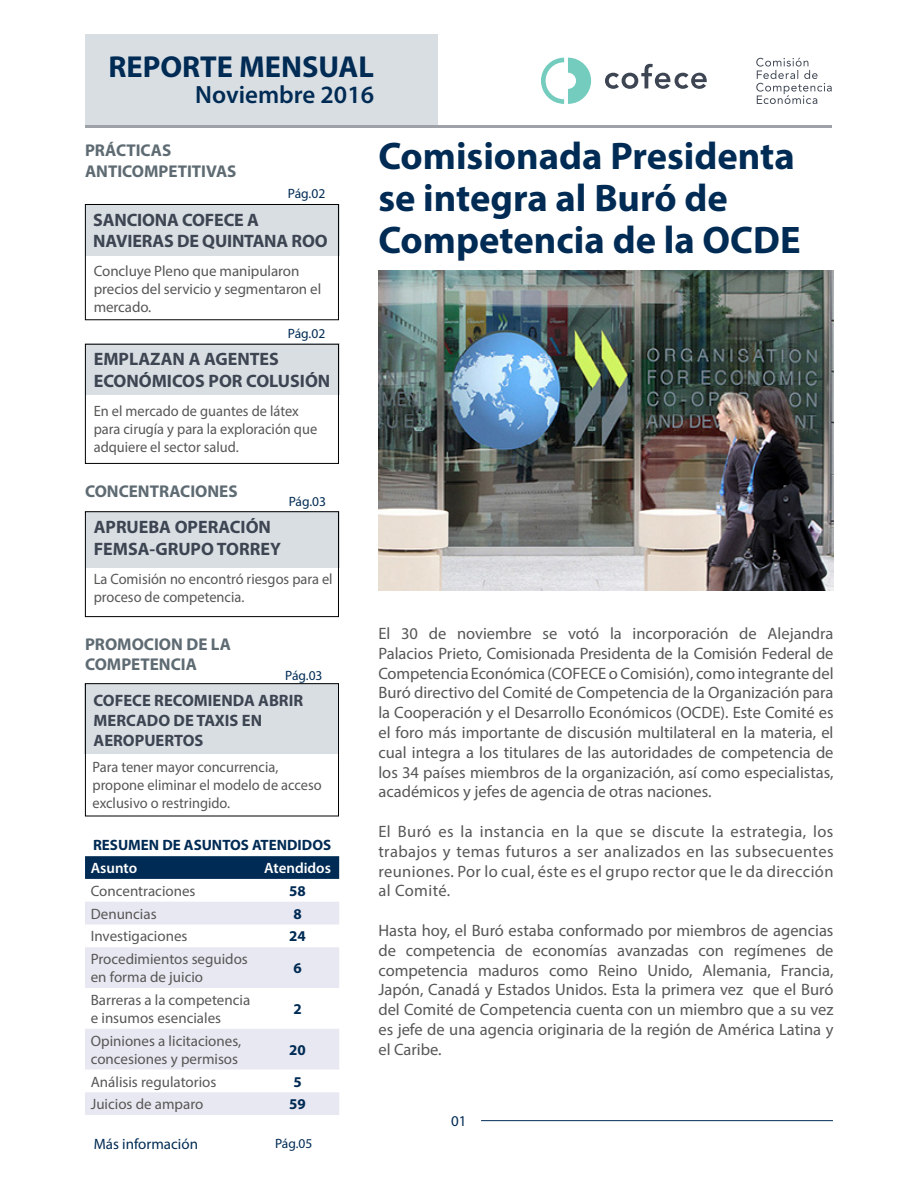
<style>
.page{position:relative;width:918px;height:1188px;background:#fff}
.page>*{position:absolute;margin:0;border:0;box-sizing:border-box;transform-origin:0 0}
.Título_de_Nota_Princ{font:700 38.55px/42px "Myriad Pro";color:#002b54}
.t1{font:700 30.45px "Myriad Pro";color:#002b54}
.t2{font:600 25.05px "Myriad Pro";color:#002b54}
.t3{font:700 18px "Myriad Pro";color:#3d4552}
.t4{font:700 17.1px "Myriad Pro";color:#5e6b73}
.Cuerpo_de_texto{font:16.5px/19.8px "Myriad Pro";color:#575756;text-align:justify}
.t5{font:700 16.5px/19.8px "Myriad Pro";color:#3d4552}
.Texto_Sumarios{font:15px/18px "Myriad Pro";color:#575756}
.Texto_Sumarios-2{font:15px/18px "Myriad Pro";color:#575756;scale:.96 1}
.t6{font:700 15px "Myriad Pro";color:#002b54}
.t7{font:15px "Myriad Pro";color:#002b54}
.t8{font:600 15px "Myriad Pro";color:#fff}
.t9{font:13.5px "Myriad Pro";color:#002b54}
</style>
<div class="page">
<hr style="left:481px;top:1120px;width:352px;height:1px;background:#002b54">
<div style="left:85px;top:344px;width:254px;height:51px;background:#d9dee3"></div>
<div style="left:85px;top:511px;width:254px;height:56px;background:#d9dee3"></div>
<div style="left:85px;top:683px;width:254px;height:70px;background:#d9dee3"></div>
<div style="left:85px;top:204px;width:254px;height:52px;background:#d9dee3"></div>
<svg style="left:85px;top:856px;width:254px;height:23px"></svg>
<svg style="left:85px;top:902px;width:254px;height:213px;fill:#e8e8f2"></svg>
<div style="left:85px;top:34px;width:353px;height:94px;background:#d9dee3"></div>
<svg style="left:541px;top:58px;width:50px;height:46px"></svg>
<svg style="left:605px;top:64px;width:102px;height:25px"></svg>
<svg style="left:756px;top:58px;width:76px;height:46px"></svg>
<hr style="left:85px;top:125px;width:747px;height:3px;background:#9ea2a8">
<div style="left:85px;top:683px;width:254px;height:133px;border:1px solid #000"></div>
<div style="left:85px;top:204px;width:254px;height:116px;border:1px solid #000"></div>
<div style="left:85px;top:344px;width:254px;height:120px;border:1px solid #000"></div>
<div style="left:85px;top:511px;width:254px;height:106px;border:1px solid #000"></div>
<img style="left:378px;top:270px;width:456px;height:321px">
<p class="t1" style="left:108px;top:47px;width:267px">REPORTE MENSUAL</p>
<p class="t2" style="left:195px;top:79px;width:180px">Noviembre 2016</p>
<p class="t4" style="left:85px;top:140px;width:88px">PRÁCTICAS</p>
<p class="t4" style="left:85px;top:160px;width:153px">ANTICOMPETITIVAS</p>
<p class="t9" style="left:288px;top:185px;width:39px">Pág.02</p>
<p class="t3" style="left:93px;top:208px;width:167px">SANCIONA COFECE A</p>
<p class="t3" style="left:93px;top:230px;width:236px">NAVIERAS DE QUINTANA ROO</p>
<p class="Texto_Sumarios" style="left:94px;top:261px;width:229px">Concluye Pleno que manipularon precios del servicio y segmentaron el mercado.</p>
<p class="t9" style="left:288px;top:325px;width:39px">Pág.02</p>
<p class="t3" style="left:94px;top:348px;width:187px">EMPLAZAN A AGENTES</p>
<p class="t3" style="left:94px;top:369px;width:238px">ECONÓMICOS POR COLUSIÓN</p>
<p class="Texto_Sumarios-2" style="left:94px;top:402px;width:234px">En el mercado de guantes de látex para cirugía y para la exploración que adquiere el sector salud.</p>
<p class="t4" style="left:85px;top:480px;width:154px">CONCENTRACIONES</p>
<p class="t3" style="left:94px;top:515px;width:179px">APRUEBA OPERACIÓN</p>
<p class="t3" style="left:94px;top:537px;width:189px">FEMSA-GRUPO TORREY</p>
<p class="t9" style="left:289px;top:493px;width:39px">Pág.03</p>
<p class="Texto_Sumarios-2" style="left:94px;top:569px;width:250px">La Comisión no encontró riesgos para el proceso de competencia.</p>
<p class="t4" style="left:85px;top:633px;width:147px">PROMOCION DE LA</p>
<p class="t4" style="left:85px;top:653px;width:113px">COMPETENCIA</p>
<p class="t9" style="left:285px;top:667px;width:39px">Pág.03</p>
<p class="t5" style="left:94px;top:690px;width:211px">COFECE RECOMIENDA ABRIR<br>MERCADO DE TAXIS EN</p>
<p class="t5" style="left:94px;top:730px;width:111px">AEROPUERTOS</p>
<p class="Texto_Sumarios-2" style="left:93px;top:758px;width:240px">Para tener mayor concurrencia, propone eliminar el modelo de acceso exclusivo o restringido.</p>
<p class="t6" style="left:93px;top:836px;width:240px">RESUMEN DE ASUNTOS ATENDIDOS</p>
<p class="t8" style="left:91px;top:859px;width:48px">Asunto</p>
<p class="t8" style="left:264px;top:859px;width:68px">Atendidos</p>
<p class="Texto_Sumarios" style="left:91px;top:882px;width:106px">Concentraciones</p>
<p class="t6" style="left:289px;top:881px;width:18px">58</p>
<p class="Texto_Sumarios" style="left:91px;top:904px;width:67px">Denuncias</p>
<p class="t6" style="left:293px;top:904px;width:10px">8</p>
<p class="Texto_Sumarios" style="left:91px;top:927px;width:98px">Investigaciones</p>
<p class="t6" style="left:289px;top:927px;width:18px">24</p>
<p class="Texto_Sumarios" style="left:91px;top:950px;width:159px">Procedimientos seguidos</p>
<p class="Texto_Sumarios" style="left:91px;top:968px;width:114px">en forma de juicio</p>
<p class="t6" style="left:293px;top:958px;width:10px">6</p>
<p class="Texto_Sumarios" style="left:91px;top:991px;width:161px">Barreras a la competencia e insumos esenciales</p>
<p class="t6" style="left:293px;top:999px;width:10px">2</p>
<p class="Texto_Sumarios" style="left:91px;top:1032px;width:152px">Opiniones a licitaciones,</p>
<p class="Texto_Sumarios" style="left:91px;top:1050px;width:149px">concesiones y permisos</p>
<p class="t6" style="left:289px;top:1040px;width:18px">20</p>
<p class="Texto_Sumarios" style="left:91px;top:1072px;width:127px">Análisis regulatorios</p>
<p class="t6" style="left:293px;top:1072px;width:10px">5</p>
<p class="Texto_Sumarios" style="left:91px;top:1095px;width:114px">Juicios de amparo</p>
<p class="t6" style="left:289px;top:1094px;width:18px">59</p>
<p class="t7" style="left:94px;top:1135px;width:106px">Más información</p>
<p class="t9" style="left:275px;top:1135px;width:39px">Pág.05</p>
<p class="Título_de_Nota_Princ" style="left:378px;top:133px;width:424px">Comisionada Presidenta se integra al Buró de<br>Competencia de la OCDE</p>
<p class="Cuerpo_de_texto" style="left:378px;top:623px;width:457px">El 30 de noviembre se votó la incorporación de Alejandra Palacios Prieto, Comisionada Presidenta de la Comisión Federal de Competencia Económica (COFECE o Comisión), como integrante del Buró directivo del Comité de Competencia de la Organización para la Cooperación y el Desarrollo Económicos (OCDE). Este Comité es el foro más importante de discusión multilateral en la materia, el cual integra a los titulares de las autoridades de competencia de los 34 países miembros de la organización, así como especialistas, académicos y jefes de agencia de otras naciones.</p>
<p class="Cuerpo_de_texto" style="left:378px;top:821px;width:457px">El Buró es la instancia en la que se discute la estrategia, los trabajos y temas futuros a ser analizados en las subsecuentes reuniones. Por lo cual, éste es el grupo rector que le da dirección al Comité.</p>
<p class="Cuerpo_de_texto" style="left:378px;top:920px;width:457px">Hasta hoy, el Buró estaba conformado por miembros de agencias de competencia de economías avanzadas con regímenes de competencia maduros como Reino Unido, Alemania, Francia, Japón, Canadá y Estados Unidos. Esta la primera vez que el Buró del Comité de Competencia cuenta con un miembro que a su vez es jefe de una agencia originaria de la región de América Latina y el Caribe.</p>
<p class="t7" style="left:451px;top:1112px;width:17px">01</p>
</div>
